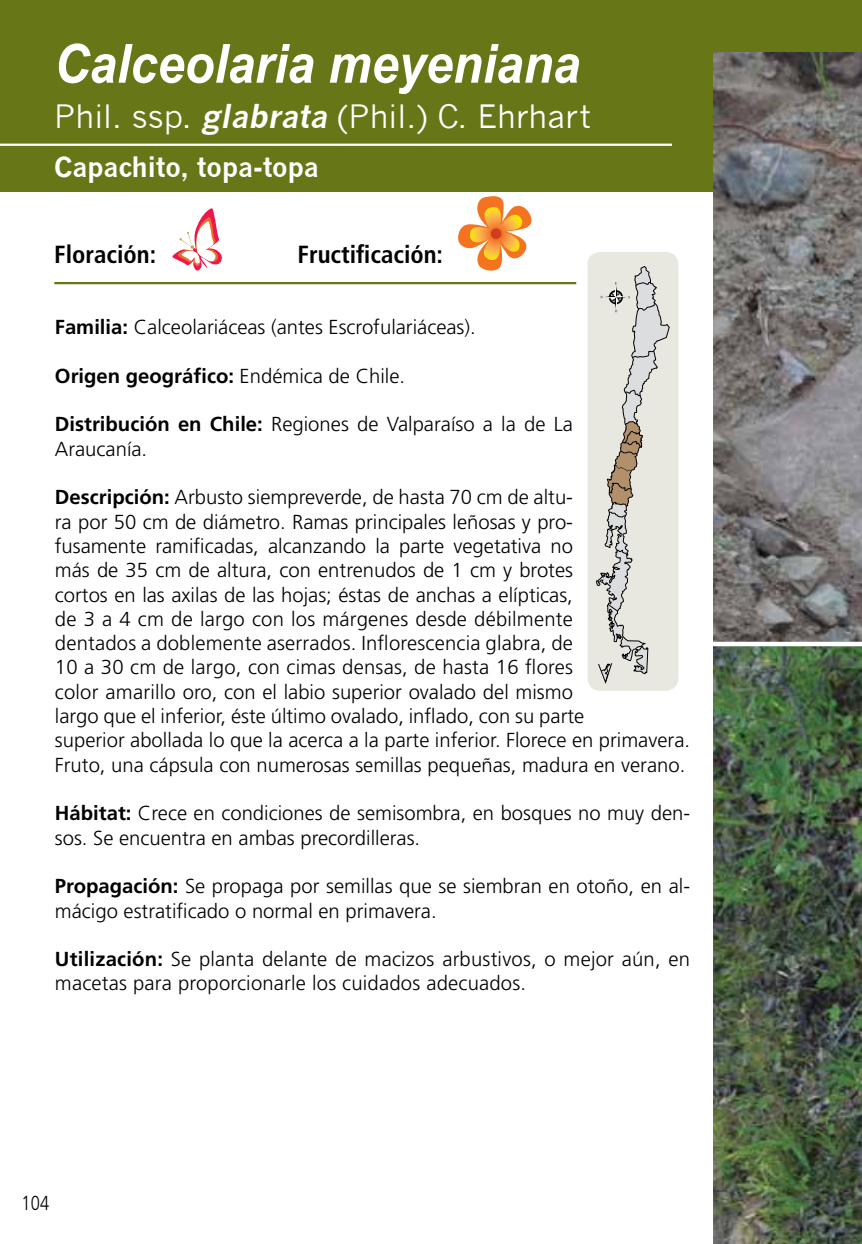
<style>
.page{position:relative;width:862px;height:1244px;background:#fff}
.page>*{position:absolute;margin:0;border:0;box-sizing:border-box;transform-origin:0 0}
.t1{font:italic 700 54px "Arial Narrow";color:#fff;scale:1.1 1}
.t2{font:31.5px "News Gothic";color:#fff}
.t3{font:700 27px "News Gothic";letter-spacing:-.01em;color:#fff}
.t4{font:700 condensed 24.75px "Frutiger LT Std";color:#000}
.t5{font:300 20.25px/24.3px "Frutiger LT Std";color:#000}
.t6{font:700 20.25px "Frutiger LT Std";color:#000}
.t7{font:300 20.25px "Frutiger LT Std";color:#000;scale:.81 1}
.s1{font-weight:700;font-style:italic}
.s2{font-weight:700}
.s3{font-weight:300}
</style>
<div class="page">
<div style="left:0;top:0;width:713px;height:192px;background:#677718"></div>
<img style="left:713px;top:51px;width:148px;height:591px">
<div style="left:702px;top:0;width:159px;height:51px;background:#677718"></div>
<img style="left:713px;top:646px;width:148px;height:598px">
<div style="left:587px;top:252px;width:91px;height:439px;background:#e8e8e1;border-radius:13px"></div>
<svg style="left:596px;top:266px;width:73px;height:418px"></svg>
<svg style="left:458px;top:196px;width:74px;height:75px"></svg>
<div style="left:490px;top:228px;width:11px;height:11px;background:#cd3e22;border-radius:50%"></div>
<svg style="left:172px;top:208px;width:50px;height:63px"></svg>
<hr style="left:54px;top:282px;width:522px;height:2px;background:#677718">
<hr style="left:0;top:144px;width:671px;height:2px;background:#fff">
<h1 class="t1" style="left:54px;top:23px;width:479px">Calceolaria meyeniana</h1>
<h2 class="t2" style="left:54px;top:98px;width:538px">Phil. ssp. <span class="s1">glabrata</span> (Phil.) C. Ehrhart</h2>
<h3 class="t3" style="left:54px;top:151px;width:266px">Capachito, topa-topa</h3>
<p class="t4" style="left:54px;top:240px;width:103px">Floración:</p>
<p class="t4" style="left:297px;top:240px;width:147px">Fructificación:</p>
<p class="t5" style="left:55px;top:315px;width:422px"><span class="s2">Familia:</span> Calceolariáceas (antes Escrofulariáceas).</p>
<p class="t6" style="left:55px;top:364px;width:351px">Origen geográfico: <span class="s3">Endémica de Chile.</span></p>
<p class="t5" style="left:55px;top:412px;width:519px"><span class="s2">Distribución en Chile:</span> Regiones de Valparaíso a la de La<br>Araucanía.</p>
<p class="t5" style="left:55px;top:485px;width:636px"><span class="s2">Descripción:</span> Arbusto siempreverde, de hasta 70 cm de altu-<br>ra por 50 cm de diámetro. Ramas principales leñosas y pro-<br>fusamente ramificadas, alcanzando la parte vegetativa no<br>más de 35 cm de altura, con entrenudos de 1 cm y brotes<br>cortos en las axilas de las hojas; éstas de anchas a elípticas,<br>de 3 a 4 cm de largo con los márgenes desde débilmente<br>dentados a doblemente aserrados. Inflorescencia glabra, de<br>10 a 30 cm de largo, con cimas densas, de hasta 16 flores<br>color amarillo oro, con el labio superior ovalado del mismo<br>largo que el inferior, éste último ovalado, inflado, con su parte<br>superior abollada lo que la acerca a la parte inferior. Florece en primavera.<br>Fruto, una cápsula con numerosas semillas pequeñas, madura en verano.</p>
<p class="t5" style="left:55px;top:801px;width:636px"><span class="s2">Hábitat:</span> Crece en condiciones de semisombra, en bosques no muy den&shy;sos. Se encuentra en ambas precordilleras.</p>
<p class="t5" style="left:55px;top:874px;width:636px"><span class="s2">Propagación:</span> Se propaga por semillas que se siembran en otoño, en al&shy;mácigo estratificado o normal en primavera.</p>
<p class="t5" style="left:55px;top:947px;width:636px"><span class="s2">Utilización:</span> Se planta delante de macizos arbustivos, o mejor aún, en macetas para proporcionarle los cuidados adecuados.</p>
<p class="t7" style="left:22px;top:1191px;width:35px">104</p>
</div>
